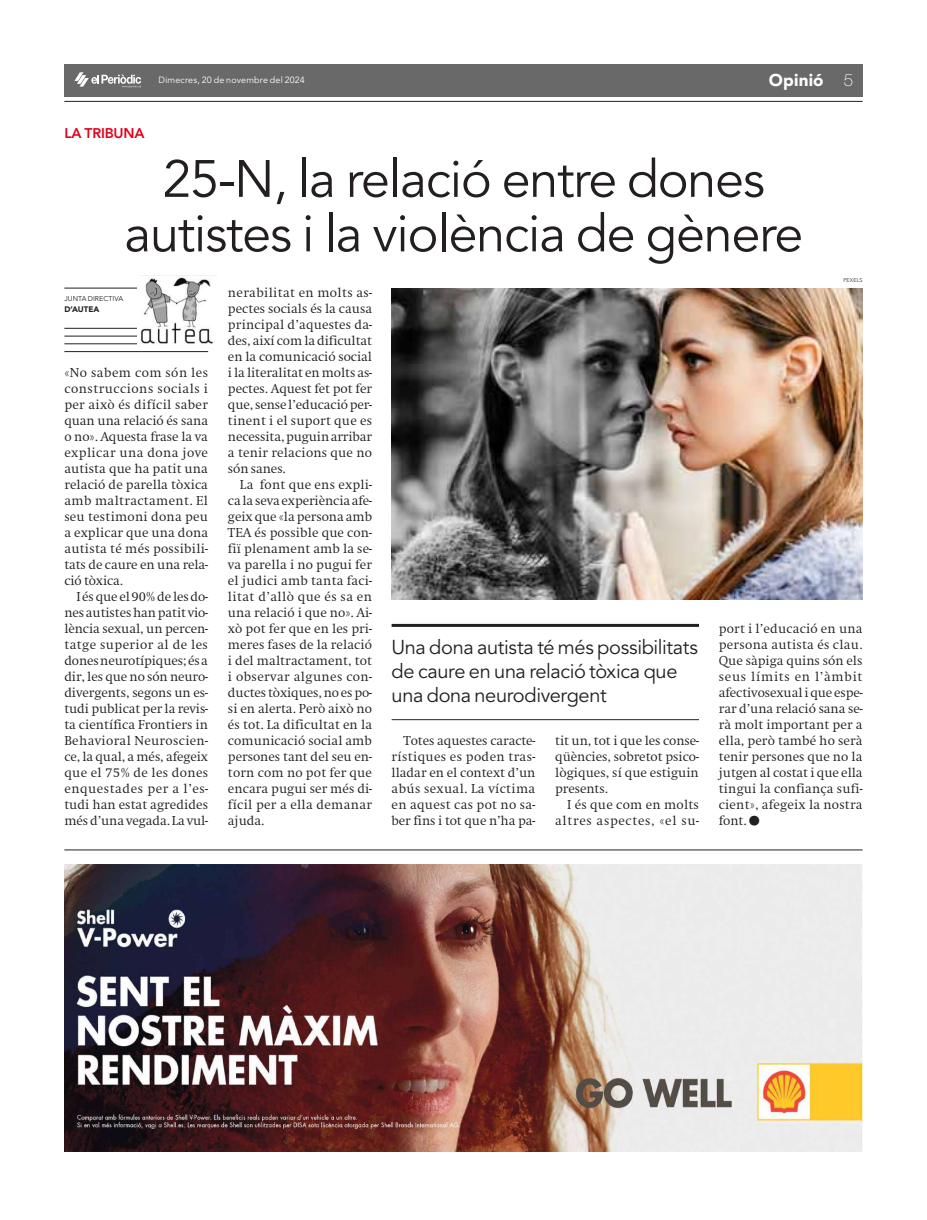
<style>
.page{position:relative;width:927px;height:1220px;background:#fff}
.page>*{position:absolute;margin:0;border:0;box-sizing:border-box;transform-origin:0 0}
.t1{font:52px/54.5px "Avenir LT Std";letter-spacing:-.025em;color:#231f20;text-align:center}
.t2{font:20px/24px "Avenir LT Std";letter-spacing:-.02em;color:#231f20}
.t3{font:900 17px "Avenir LT Std";letter-spacing:.01em;color:#fff}
.t4{font:800 14px "Avenir LT Std";letter-spacing:-.015em;color:#e2001a}
.t5{font:300 12.5px/16px "Swift ND Std";letter-spacing:.005em;color:#231f20;text-align:justify}
.t6{font:300 12.5px/16px "Swift ND Std";letter-spacing:.055em;color:#231f20;text-align:right}
.t7{font:9px "Avenir LT Std";letter-spacing:.015em;color:#fff}
.t8{font:900 8px "Avenir LT Std";color:#231f20}
.t9{font:7px "Avenir LT Std";letter-spacing:.01em;color:#231f20}
.t10{font:300 5.5px "Avenir LT Std";letter-spacing:.015em;color:#231f20}
.s1{font-family:"Helvetica Neue LT Std";font-weight:100}
</style>
<div class="page">
<div style="left:64px;top:64px;width:798px;height:32px;background:#696969"></div>
<svg style="left:74px;top:72px;width:67px;height:16px"></svg>
<hr style="left:64px;top:101px;width:798px;height:1px;background:#231f20">
<img style="left:391px;top:288px;width:471px;height:311px">
<hr style="left:391px;top:624px;width:308px;height:3px;background:#231f20">
<hr style="left:64px;top:351px;width:144px;height:1px;background:#231f20">
<hr style="left:391px;top:719px;width:308px;height:1px;background:#231f20">
<hr style="left:64px;top:344px;width:144px;height:1px;background:#231f20">
<hr style="left:64px;top:336px;width:144px;height:1px;background:#231f20">
<hr style="left:64px;top:328px;width:144px;height:1px;background:#231f20">
<hr style="left:64px;top:288px;width:144px;height:1px;background:#231f20">
<img style="left:138px;top:275px;width:78px;height:70px">
<hr style="left:64px;top:849px;width:798px;height:1px;background:#231f20">
<img style="left:64px;top:865px;width:798px;height:286px">
<p class="t7" style="left:158px;top:75px;width:148px">Dimecres, 20 de novembre del 2024</p>
<h3 class="t3" style="left:769px;top:70px;width:86px">Opinió <span class="s1">5</span></h3>
<p class="t4" style="left:64px;top:125px;width:82px">LA TRIBUNA</p>
<h1 class="t1" style="left:124px;top:153px;width:680px">25-N, la relació entre dones autistes i la violència de gènere</h1>
<p class="t10" style="left:843px;top:277px;width:21px">PEXELS</p>
<p class="t9" style="left:64px;top:294px;width:60px">JUNTA DIRECTIVA</p>
<p class="t8" style="left:64px;top:304px;width:37px">D’AUTEA</p>
<p class="t5" style="left:64px;top:365px;width:145px">«No sabem com són les construccions socials i per això és difícil saber quan una relació és sana o no». Aquesta frase la va explicar una dona jove autista que ha patit una relació de parella tòxica amb maltractament. El seu testimoni dona peu a explicar que una dona autista té més possibili&shy;tats de caure en una rela&shy;ció tòxica.</p>
<p class="t5" style="left:64px;top:589px;width:145px;text-indent:12px">I és que el 90% de les do&shy;nes autistes han patit vio&shy;lència sexual, un percen&shy;tatge superior al de les dones neurotípiques; és a dir, les que no són neuro&shy;divergents, segons un es&shy;tudi publicat per la revis&shy;ta científica Frontiers in Behavioral Neuroscien&shy;ce, la qual, a més, afegeix que el 75% de les dones enquestades per a l’es&shy;tudi han estat agredides més d’una vegada. La vul-</p>
<p class="t5" style="left:228px;top:285px;width:146px">nerabilitat en molts as&shy;pectes socials és la causa principal d’aquestes da&shy;des, així com la dificultat en la comunicació social i la literalitat en molts as&shy;pectes. Aquest fet pot fer que, sense l’educació per&shy;tinent i el suport que es necessita, puguin arribar a tenir relacions que no són sanes.</p>
<p class="t5" style="left:228px;top:477px;width:146px;text-indent:12px">La font que ens expli&shy;ca la seva experiència afe&shy;geix que «la persona amb TEA és possible que con&shy;fiï plenament amb la se&shy;va parella i no pugui fer el judici amb tanta faci&shy;litat d’allò que és sa en una relació i que no». Ai&shy;xò pot fer que en les pri&shy;meres fases de la relació i del maltractament, tot i observar algunes con&shy;ductes tòxiques, no es po&shy;si en alerta. Però això no és tot. La dificultat en la comunicació social amb persones tant del seu en&shy;torn com no pot fer que encara pugui ser més di&shy;fícil per a ella demanar ajuda.</p>
<h2 class="t2" style="left:391px;top:636px;width:308px">Una dona autista té més possibilitats de caure en una relació tòxica que una dona neurodivergent</h2>
<p class="t5" style="left:391px;top:733px;width:145px;text-indent:12px">Totes aquestes caracte&shy;rístiques es poden tras&shy;lladar en el context d’un abús sexual. La víctima en aquest cas pot no sa&shy;ber fins i tot que n’ha pa-</p>
<p class="t5" style="left:555px;top:733px;width:145px">tit un, tot i que les conse&shy;qüències, sobretot psico&shy;lògiques, sí que estiguin presents.</p>
<p class="t6" style="left:555px;top:797px;width:145px">I és que com en molts altres aspectes, «el su-</p>
<p class="t5" style="left:719px;top:621px;width:145px">port i l’educació en una persona autista és clau.<br>Que sàpiga quins són els seus límits en l’àmbit afectivosexual i que espe&shy;rar d’una relació sana se&shy;rà molt important per a ella, però també ho serà tenir persones que no la jutgen al costat i que ella tingui la confiança sufi&shy;cient», afegeix la nostra font.</p>
</div>
